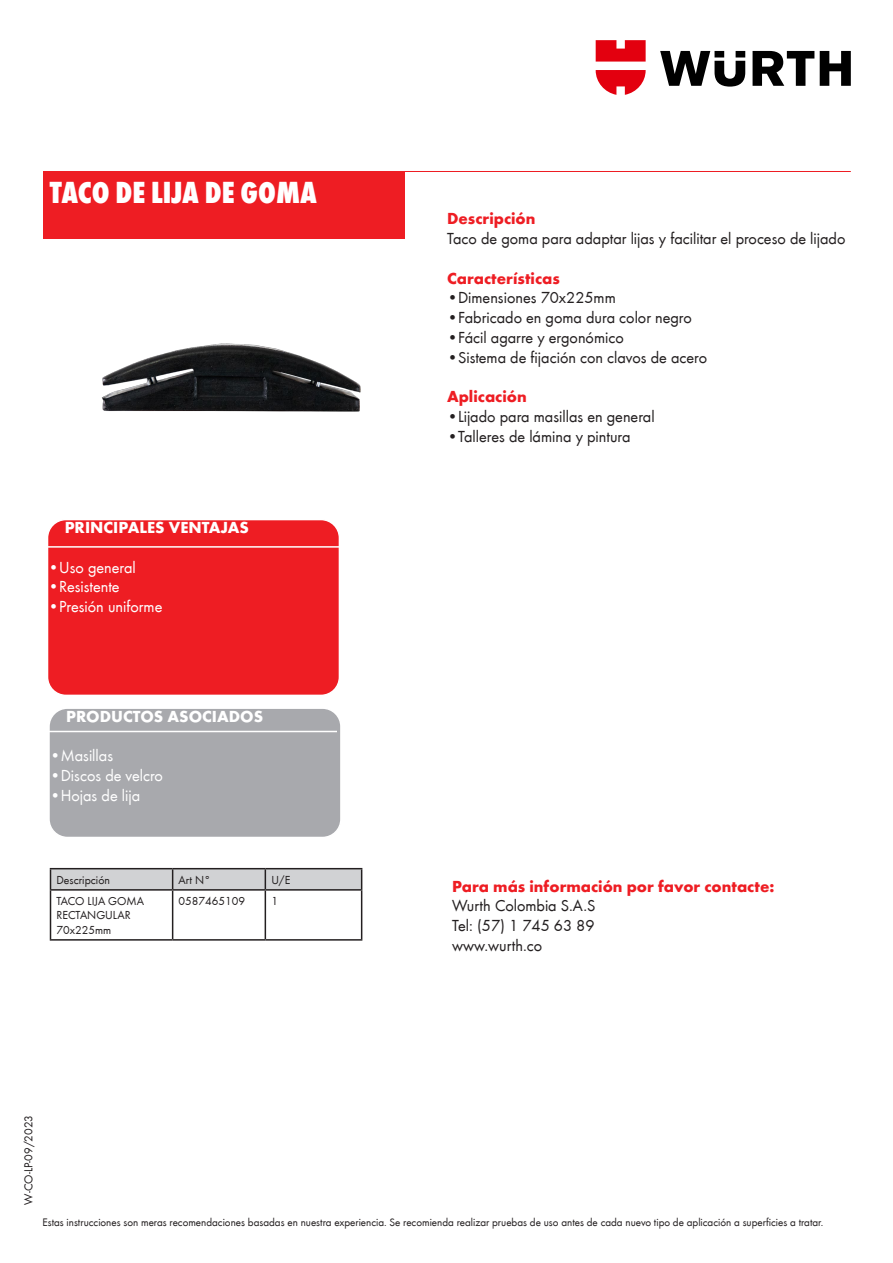
<style>
.page{position:relative;width:893px;height:1263px;background:#fff}
.page>*{position:absolute;margin:0;border:0;box-sizing:border-box;transform-origin:0 0}
.t1{font:800 condensed 31.5px "Wuerth";color:#fff}
.t2{font:16.5px "Wuerth";color:#231f20}
.t3{font:16.5px "Wuerth";color:#fff}
.t4{font:700 16.5px "Wuerth";color:#ee1d23}
.t5{font:700 16.5px "Wuerth";color:#fff}
.t6{font:12px/14.4px "Wuerth";color:#231f20}
.t7{font:11.25px "Wuerth";color:#231f20}
</style>
<div class="page">
<hr style="left:43px;top:171px;width:808px;height:1px;background:#ee1d23">
<svg style="left:660px;top:51px;width:191px;height:36px"></svg>
<svg style="left:596px;top:40px;width:50px;height:55px"></svg>
<div style="left:43px;top:172px;width:362px;height:67px;background:#ee1d23"></div>
<div style="left:49px;top:708px;width:292px;height:129px;background:#a8a9ad;border-radius:18px"></div>
<div style="left:48px;top:707px;width:294px;height:131px;border:2px solid #fff;border-radius:18px"></div>
<div style="left:48px;top:519px;width:291px;height:176px;background:#ee1d23;border-radius:18px"></div>
<div style="left:47px;top:519px;width:293px;height:177px;border:2px solid #fff;border-radius:18px"></div>
<hr style="left:44px;top:731px;width:293px;height:1px;background:#fff">
<hr style="left:47px;top:546px;width:293px;height:2px;background:#fff">
<hr style="left:50px;top:868px;width:123px;height:1px;background:#231f20">
<hr style="left:173px;top:868px;width:92px;height:1px;background:#231f20">
<hr style="left:265px;top:868px;width:97px;height:1px;background:#231f20">
<svg style="left:50px;top:869px;width:312px;height:20px;background:#cacbcd"></svg>
<hr style="left:50px;top:889px;width:123px;height:2px;background:#231f20">
<hr style="left:50px;top:891px;width:1px;height:48px;background:#231f20">
<hr style="left:173px;top:889px;width:92px;height:2px;background:#231f20">
<hr style="left:172px;top:891px;width:1px;height:48px;background:#231f20">
<hr style="left:265px;top:889px;width:97px;height:2px;background:#231f20">
<hr style="left:265px;top:891px;width:1px;height:48px;background:#231f20">
<hr style="left:361px;top:891px;width:1px;height:48px;background:#231f20">
<hr style="left:50px;top:939px;width:123px;height:2px;background:#231f20">
<hr style="left:173px;top:939px;width:92px;height:2px;background:#231f20">
<hr style="left:265px;top:939px;width:97px;height:2px;background:#231f20">
<img style="left:101px;top:343px;width:260px;height:69px">
<p class="t1" style="left:50px;top:170px;width:268px">TACO DE LIJA DE GOMA</p>
<p class="t5" style="left:65px;top:515px;width:186px">PRINCIPALES VENTAJAS</p>
<p class="t3" style="left:48px;top:556px;width:89px">•Uso general</p>
<p class="t3" style="left:48px;top:576px;width:73px">•Resistente</p>
<p class="t3" style="left:48px;top:595px;width:116px">•Presión uniforme</p>
<p class="t5" style="left:66px;top:704px;width:198px">PRODUCTOS ASOCIADOS</p>
<p class="t3" style="left:50px;top:744px;width:65px">•Masillas</p>
<p class="t3" style="left:50px;top:764px;width:115px">•Discos de velcro</p>
<p class="t3" style="left:50px;top:784px;width:92px">•Hojas de lija</p>
<p class="t6" style="left:57px;top:872px;width:55px">Descripción</p>
<p class="t6" style="left:179px;top:872px;width:34px">Art N°</p>
<p class="t6" style="left:271px;top:872px;width:21px">U/E</p>
<p class="t6" style="left:57px;top:893px;width:89px">TACO LIJA GOMA<br>RECTANGULAR<br>70x225mm</p>
<p class="t6" style="left:179px;top:893px;width:68px">0587465109</p>
<p class="t6" style="left:271px;top:893px;width:8px">1</p>
<p class="t4" style="left:447px;top:206px;width:90px">Descripción</p>
<p class="t2" style="left:447px;top:227px;width:400px">Taco de goma para adaptar lijas y facilitar el proceso de lijado</p>
<p class="t4" style="left:447px;top:266px;width:114px">Características</p>
<p class="t2" style="left:447px;top:287px;width:170px">•Dimensiones 70x225mm</p>
<p class="t2" style="left:447px;top:306px;width:246px">•Fabricado en goma dura color negro</p>
<p class="t2" style="left:447px;top:326px;width:178px">•Fácil agarre y ergonómico</p>
<p class="t2" style="left:447px;top:346px;width:262px">•Sistema de fijación con clavos de acero</p>
<p class="t4" style="left:447px;top:385px;width:81px">Aplicación</p>
<p class="t2" style="left:447px;top:405px;width:209px">•Lijado para masillas en general</p>
<p class="t2" style="left:447px;top:425px;width:185px">•Talleres de lámina y pintura</p>
<p class="t4" style="left:452px;top:874px;width:324px">Para más información por favor contacte:</p>
<p class="t2" style="left:452px;top:895px;width:145px">Wurth Colombia S.A.S</p>
<p class="t2" style="left:452px;top:914px;width:144px">Tel: (57) 1 745 63 89</p>
<p class="t2" style="left:452px;top:934px;width:91px">www.wurth.co</p>
<p class="t6" style="left:21px;top:1205px;width:91px;rotate:-90deg">W-CO-LP-09/2023</p>
<p class="t7" style="left:43px;top:1214px;width:782px">Estas instrucciones son meras recomendaciones basadas en nuestra experiencia. Se recomienda realizar pruebas de uso antes de cada nuevo tipo de aplicación a superficies a tratar.</p>
</div>
